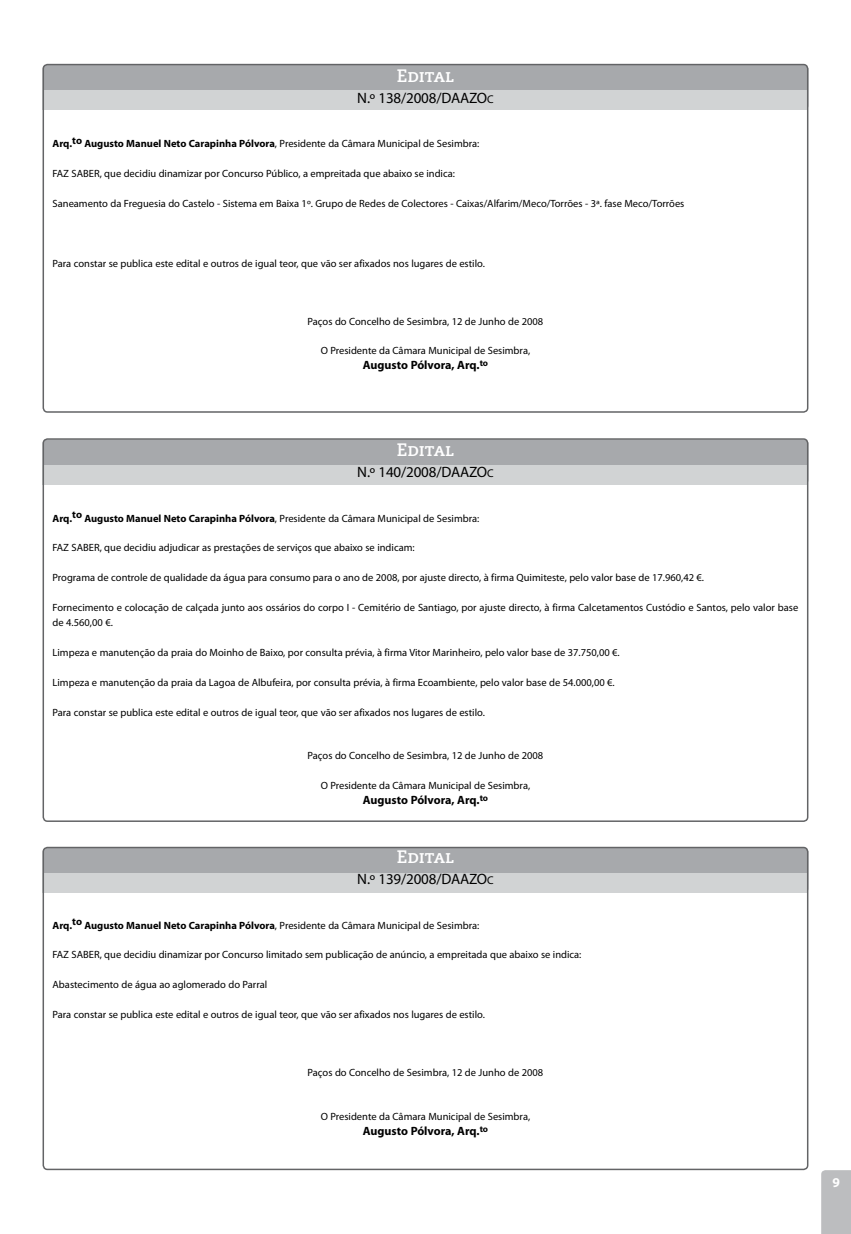
<style>
.page{position:relative;width:851px;height:1234px;background:#fff}
.page>*{position:absolute;margin:0;border:0;box-sizing:border-box;transform-origin:0 0}
.t1{font:18px "Caecilia Bold SC";color:#fff}
.t2{font:15px "Myriad Pro";letter-spacing:-.01em;color:#000}
.t3{font:700 12px "Myriad Pro";letter-spacing:-.005em;color:#000}
.t4{font:10.5px/15px "Myriad Pro";color:#000}
.t5{font:700 10.5px "Myriad Pro";color:#000}
.s1{font-size:11.25px}
.s2{font-weight:400}
</style>
<div class="page">
<div style="left:821px;top:1170px;width:29px;height:63px;background:#bcbdbf"></div>
<div style="left:43px;top:65px;width:765px;height:45px;background:#a7a9ac;border-radius:4px"></div>
<div style="left:43px;top:90px;width:765px;height:20px;background:#d1d3d4"></div>
<div style="left:43px;top:64px;width:765px;height:348px;border:2px solid #636466;border-radius:4px"></div>
<div style="left:43px;top:847px;width:765px;height:45px;background:#a7a9ac;border-radius:4px"></div>
<div style="left:43px;top:873px;width:765px;height:19px;background:#d1d3d4"></div>
<div style="left:43px;top:846px;width:765px;height:323px;border:2px solid #636466;border-radius:4px"></div>
<div style="left:43px;top:439px;width:765px;height:45px;background:#a7a9ac;border-radius:4px"></div>
<div style="left:43px;top:464px;width:765px;height:20px;background:#d1d3d4"></div>
<div style="left:43px;top:438px;width:765px;height:383px;border:2px solid #636466;border-radius:4px"></div>
<h1 class="t1" style="left:396px;top:65px;width:59px">Edital</h1>
<h2 class="t2" style="left:357px;top:88px;width:138px">N.º 138/2008/DAAZO<span class="s1">c</span></h2>
<p class="t5" style="left:53px;top:137px;width:428px">Arq.to Augusto Manuel Neto Carapinha Pólvora<span class="s2">, Presidente da Câmara Municipal de Sesimbra:</span></p>
<p class="t4" style="left:53px;top:165px;width:404px">FAZ SABER, que decidiu dinamizar por Concurso Público, a empreitada que abaixo se indica:</p>
<p class="t4" style="left:53px;top:195px;width:633px">Saneamento da Freguesia do Castelo - Sistema em Baixa 1º. Grupo de Redes de Colectores - Caixas/Alfarim/Meco/Torrões - 3ª. fase Meco/Torrões</p>
<p class="t4" style="left:53px;top:255px;width:434px">Para constar se publica este edital e outros de igual teor, que vão ser afixados nos lugares de estilo.</p>
<p class="t4" style="left:307px;top:314px;width:237px">Paços do Concelho de Sesimbra, 12 de Junho de 2008</p>
<p class="t4" style="left:321px;top:343px;width:211px">O Presidente da Câmara Municipal de Sesimbra,</p>
<p class="t3" style="left:363px;top:357px;width:127px">Augusto Pólvora, Arq.<sup>to</sup></p>
<h1 class="t1" style="left:396px;top:439px;width:59px">Edital</h1>
<h2 class="t2" style="left:357px;top:463px;width:138px">N.º 140/2008/DAAZO<span class="s1">c</span></h2>
<p class="t5" style="left:53px;top:511px;width:428px">Arq.to Augusto Manuel Neto Carapinha Pólvora<span class="s2">, Presidente da Câmara Municipal de Sesimbra:</span></p>
<p class="t4" style="left:53px;top:539px;width:363px">FAZ SABER, que decidiu adjudicar as prestações de serviços que abaixo se indicam:</p>
<p class="t4" style="left:53px;top:569px;width:653px">Programa de controle de qualidade da água para consumo para o ano de 2008, por ajuste directo, à firma Quimiteste, pelo valor base de 17.960,42 €.</p>
<p class="t4" style="left:53px;top:599px;width:747px">Fornecimento e colocação de calçada junto aos ossários do corpo I - Cemitério de Santiago, por ajuste directo, à firma Calcetamentos Custódio e Santos, pelo valor base de 4.560,00 €.</p>
<p class="t4" style="left:53px;top:644px;width:568px">Limpeza e manutenção da praia do Moinho de Baixo, por consulta prévia, à firma Vitor Marinheiro, pelo valor base de 37.750,00 €.</p>
<p class="t4" style="left:53px;top:674px;width:563px">Limpeza e manutenção da praia da Lagoa de Albufeira, por consulta prévia, à firma Ecoambiente, pelo valor base de 54.000,00 €.</p>
<p class="t4" style="left:53px;top:704px;width:434px">Para constar se publica este edital e outros de igual teor, que vão ser afixados nos lugares de estilo.</p>
<p class="t4" style="left:307px;top:748px;width:237px">Paços do Concelho de Sesimbra, 12 de Junho de 2008</p>
<p class="t4" style="left:321px;top:777px;width:211px">O Presidente da Câmara Municipal de Sesimbra,</p>
<p class="t3" style="left:363px;top:791px;width:127px">Augusto Pólvora, Arq.<sup>to</sup></p>
<h1 class="t1" style="left:396px;top:846px;width:59px">Edital</h1>
<h2 class="t2" style="left:357px;top:869px;width:138px">N.º 139/2008/DAAZO<span class="s1">c</span></h2>
<p class="t5" style="left:53px;top:918px;width:428px">Arq.to Augusto Manuel Neto Carapinha Pólvora<span class="s2">, Presidente da Câmara Municipal de Sesimbra:</span></p>
<p class="t4" style="left:53px;top:946px;width:530px">FAZ SABER, que decidiu dinamizar por Concurso limitado sem publicação de anúncio, a empreitada que abaixo se indica:</p>
<p class="t4" style="left:53px;top:976px;width:216px">Abastecimento de água ao aglomerado do Parral</p>
<p class="t4" style="left:53px;top:1006px;width:434px">Para constar se publica este edital e outros de igual teor, que vão ser afixados nos lugares de estilo.</p>
<p class="t4" style="left:307px;top:1064px;width:237px">Paços do Concelho de Sesimbra, 12 de Junho de 2008</p>
<p class="t4" style="left:321px;top:1108px;width:211px">O Presidente da Câmara Municipal de Sesimbra,</p>
<p class="t3" style="left:363px;top:1123px;width:127px">Augusto Pólvora, Arq.<sup>to</sup></p>
</div>
